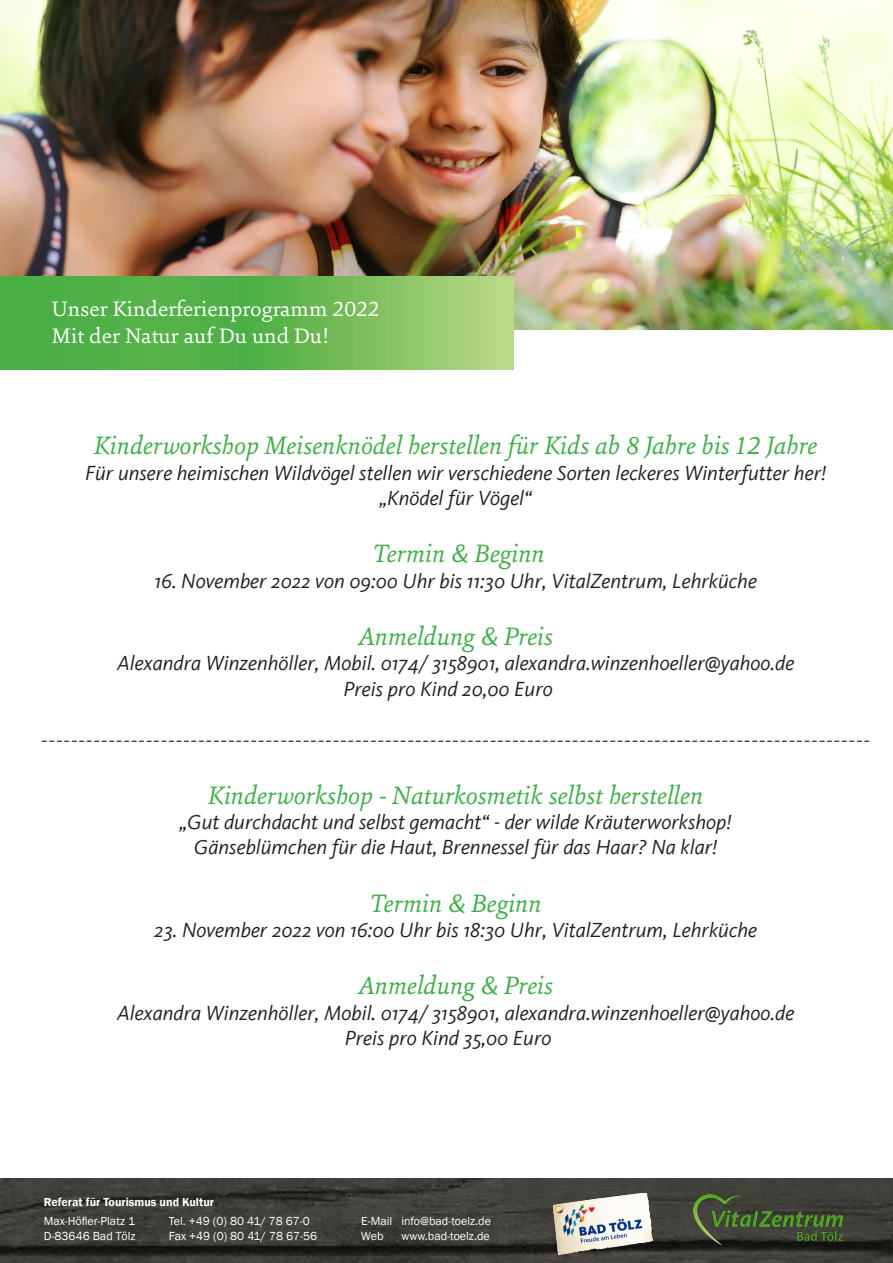
<style>
.page{position:relative;width:893px;height:1263px;background:#fff}
.page>*{position:absolute;margin:0;border:0;box-sizing:border-box;transform-origin:0 0}
.t1{font:italic 27px "Sina Nova";color:#40ae49}
.t2{font:22.5px "Sina Nova";color:#fff;scale:1.06 1}
.t3{font:italic 21px "Kievit";color:#231f20}
.t4{font:21px "Minion Pro";color:#231f20}
.t5{font:12px "Franklin Gothic";color:#fff}
.t6{font:600 12px "Franklin Gothic";color:#fff}
</style>
<div class="page">
<img style="left:0;top:1179px;width:893px;height:84px">
<img style="left:0;top:0;width:893px;height:330px">
<svg style="left:0;top:276px;width:514px;height:94px;background:#69b955"></svg>
<img style="left:553px;top:1193px;width:103px;height:62px">
<img style="left:693px;top:1194px;width:149px;height:51px">
<p class="t2" style="left:52px;top:294px;width:311px">Unser Kinderferienprogramm 2022</p>
<p class="t2" style="left:52px;top:321px;width:263px">Mit der Natur auf Du und Du!</p>
<p class="t1" style="left:94px;top:428px;width:725px">Kinderworkshop Meisenknödel herstellen für Kids ab 8 Jahre bis 12 Jahre</p>
<p class="t3" style="left:85px;top:460px;width:743px">Für unsere heimischen Wildvögel stellen wir verschiedene Sorten leckeres Winterfutter her!</p>
<p class="t3" style="left:380px;top:485px;width:154px">„Knödel für Vögel“</p>
<p class="t1" style="left:373px;top:536px;width:173px">Termin &amp; Beginn</p>
<p class="t3" style="left:154px;top:568px;width:604px">16. November 2022 von 09:00 Uhr bis 11:30 Uhr, VitalZentrum, Lehrküche</p>
<p class="t1" style="left:358px;top:619px;width:196px">Anmeldung &amp; Preis</p>
<p class="t3" style="left:117px;top:651px;width:679px">Alexandra Winzenhöller, Mobil. 0174/ 3158901, alexandra.winzenhoeller@yahoo.de</p>
<p class="t3" style="left:343px;top:676px;width:226px">Preis pro Kind 20,00 Euro €</p>
<p class="t4" style="left:41px;top:725px;width:831px">---------------------------------------------------------------------------------------------------------------</p>
<p class="t1" style="left:208px;top:777px;width:496px">Kinderworkshop - Naturkosmetik selbst herstellen</p>
<p class="t3" style="left:180px;top:809px;width:553px">„Gut durchdacht und selbst gemacht“ - der wilde Kräuterworkshop!</p>
<p class="t3" style="left:194px;top:835px;width:525px">Gänseblümchen für die Haut, Brennessel für das Haar? Na klar!</p>
<p class="t1" style="left:370px;top:885px;width:173px">Termin &amp; Beginn</p>
<p class="t3" style="left:154px;top:917px;width:604px">23. November 2022 von 16:00 Uhr bis 18:30 Uhr, VitalZentrum, Lehrküche</p>
<p class="t1" style="left:358px;top:968px;width:196px">Anmeldung &amp; Preis</p>
<p class="t3" style="left:117px;top:1000px;width:679px">Alexandra Winzenhöller, Mobil. 0174/ 3158901, alexandra.winzenhoeller@yahoo.de</p>
<p class="t3" style="left:345px;top:1025px;width:223px">Preis pro Kind 35,00 Euro €</p>
<p class="t6" style="left:44px;top:1194px;width:172px">Referat für Tourismus und Kultur</p>
<p class="t5" style="left:44px;top:1214px;width:93px">Max-Höfler-Platz 1</p>
<p class="t5" style="left:44px;top:1228px;width:93px">D-83646 Bad Tölz</p>
<p class="t5" style="left:169px;top:1214px;width:143px">Tel. +49 (0) 80 41/ 78 67-0</p>
<p class="t5" style="left:169px;top:1228px;width:150px">Fax +49 (0) 80 41/ 78 67-56</p>
<p class="t5" style="left:361px;top:1214px;width:131px">E-Mail info@bad-toelz.de</p>
<p class="t5" style="left:361px;top:1228px;width:24px">Web</p>
<p class="t5" style="left:401px;top:1228px;width:90px">www.bad-toelz.de</p>
</div>
